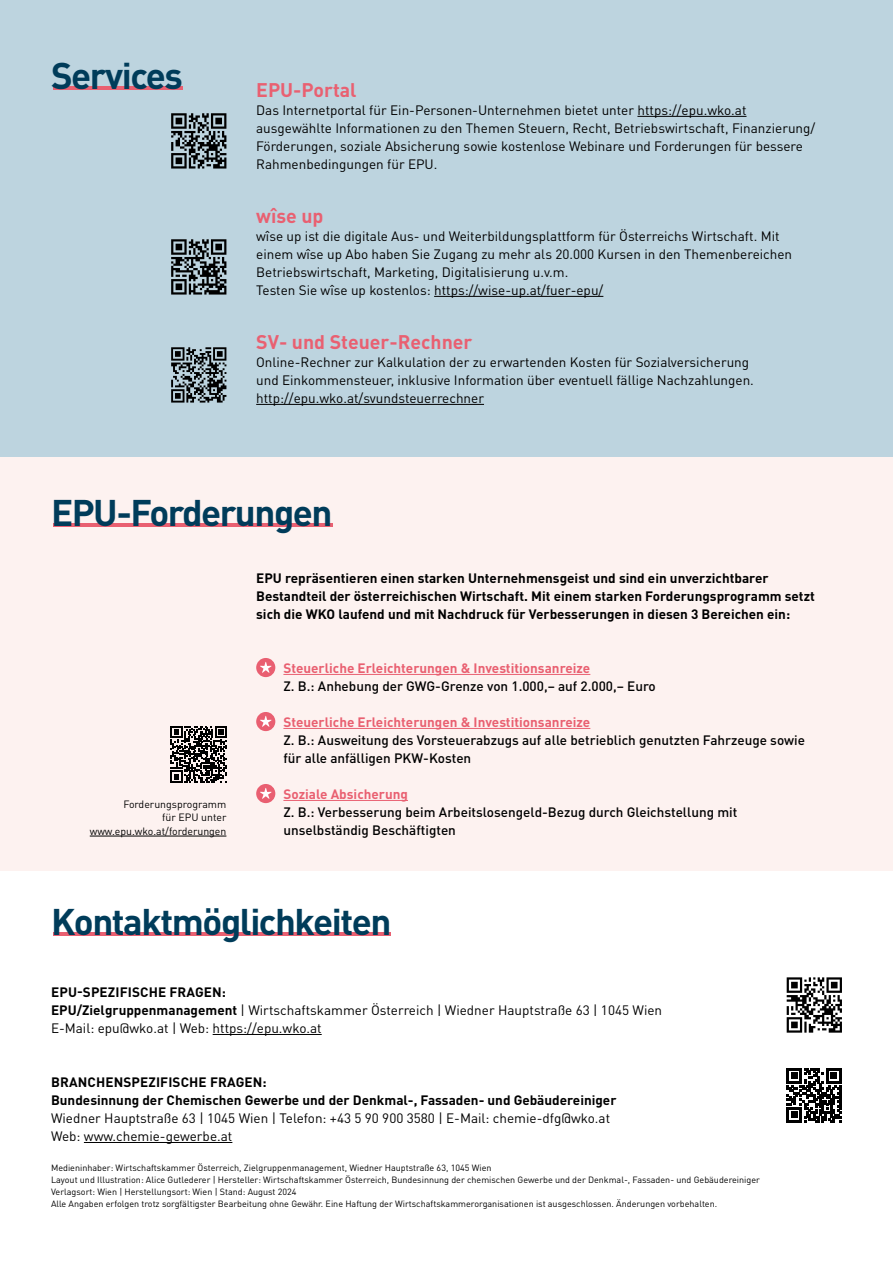
<style>
.page{position:relative;width:893px;height:1263px;background:#fff}
.page>*{position:absolute;margin:0;border:0;box-sizing:border-box;transform-origin:0 0}
.t1{font:700 36.75px "DIN Pro";letter-spacing:-.04em;color:#003c5a}
.t2{font:700 19.5px "DIN Pro";color:#e96071}
.t3{font:13.5px/18px "DIN Pro";color:#000}
.t4{font:700 13.5px/18px "DIN Pro";color:#000}
.t5{font:500 13.5px/18px "DIN Pro";color:#000}
.t6{font:700 13.5px "DIN Pro";color:#e96071}
.t7{font:10.5px/13.5px "DIN Pro";color:#000;text-align:right}
.t8{font:9px/12px "DIN Pro";color:#000}
.s1{font-weight:700}
</style>
<div class="page">
<hr style="left:53px;top:932px;width:337px;height:4px;background:#e96071">
<hr style="left:213px;top:1034px;width:109px;height:1px;background:#000">
<hr style="left:84px;top:1142px;width:148px;height:1px;background:#000">
<svg style="left:787px;top:977px;width:55px;height:56px"></svg>
<svg style="left:787px;top:1068px;width:54px;height:54px"></svg>
<div style="left:0;top:457px;width:893px;height:414px;background:#fdf2f0"></div>
<div style="left:0;top:0;width:893px;height:457px;background:#bdd4df"></div>
<hr style="left:53px;top:86px;width:129px;height:4px;background:#e96071">
<hr style="left:53px;top:523px;width:280px;height:4px;background:#e96071">
<hr style="left:637px;top:116px;width:109px;height:1px;background:#000">
<hr style="left:434px;top:296px;width:169px;height:1px;background:#000">
<hr style="left:256px;top:404px;width:228px;height:1px;background:#000">
<hr style="left:283px;top:674px;width:307px;height:1px;background:#e96071">
<hr style="left:283px;top:728px;width:307px;height:1px;background:#e96071">
<hr style="left:283px;top:800px;width:125px;height:1px;background:#e96071">
<div style="left:256px;top:658px;width:19px;height:19px;background:#e95f71;border-radius:50%"></div>
<svg style="left:260px;top:662px;width:12px;height:11px"></svg>
<div style="left:256px;top:712px;width:19px;height:19px;background:#e95f71;border-radius:50%"></div>
<svg style="left:260px;top:716px;width:12px;height:11px"></svg>
<div style="left:256px;top:784px;width:19px;height:19px;background:#e95f71;border-radius:50%"></div>
<svg style="left:260px;top:788px;width:12px;height:11px"></svg>
<hr style="left:90px;top:836px;width:136px;height:1px;background:#000">
<svg style="left:171px;top:113px;width:55px;height:56px"></svg>
<svg style="left:171px;top:239px;width:55px;height:56px"></svg>
<svg style="left:171px;top:347px;width:55px;height:56px"></svg>
<svg style="left:171px;top:726px;width:56px;height:56px"></svg>
<h1 class="t1" style="left:51px;top:51px;width:133px">Services</h1>
<h2 class="t2" style="left:256px;top:76px;width:102px">EPU-Portal</h2>
<p class="t3" style="left:256px;top:100px;width:561px">Das Internetportal für Ein-Personen-Unternehmen bietet unter https://epu.wko.at ausgewählte Informationen zu den Themen Steuern, Recht, Betriebswirtschaft, Finanzierung/ Förderungen, soziale Absicherung sowie kostenlose Webinare und Forderungen für bessere Rahmenbedingungen für EPU.</p>
<h2 class="t2" style="left:256px;top:202px;width:69px">wîse up</h2>
<p class="t3" style="left:256px;top:226px;width:537px">wîse up ist die digitale Aus- und Weiterbildungsplattform für Österreichs Wirtschaft. Mit einem wîse up Abo haben Sie Zugang zu mehr als 20.000 Kursen in den Themenbereichen Betriebswirtschaft, Marketing, Digitalisierung u.v.m.<br>Testen Sie wîse up kostenlos: https://wise-up.at/fuer-epu/</p>
<h2 class="t2" style="left:256px;top:328px;width:218px">SV- und Steuer-Rechner</h2>
<p class="t3" style="left:256px;top:352px;width:499px">Online-Rechner zur Kalkulation der zu erwartenden Kosten für Sozialversicherung und Einkommensteuer, inklusive Information über eventuell fällige Nachzahlungen. http://epu.wko.at/svundsteuerrechner</p>
<h1 class="t1" style="left:51px;top:487px;width:283px">EPU-Forderungen</h1>
<p class="t7" style="left:90px;top:797px;width:138px">Forderungsprogramm<br>für EPU unter www.epu.wko.at/forderungen</p>
<p class="t4" style="left:256px;top:568px;width:560px">EPU repräsentieren einen starken Unternehmensgeist und sind ein unverzichtbarer<br>Bestandteil der österreichischen Wirtschaft. Mit einem starken Forderungsprogramm setzt sich die WKO laufend und mit Nachdruck für Verbesserungen in diesen 3 Bereichen ein:</p>
<p class="t6" style="left:283px;top:658px;width:308px">Steuerliche Erleichterungen &amp; Investitionsanreize</p>
<p class="t5" style="left:283px;top:676px;width:374px">Z. B.: Anhebung der GWG-Grenze von 1.000,– auf 2.000,– Euro</p>
<p class="t6" style="left:283px;top:712px;width:308px">Steuerliche Erleichterungen &amp; Investitionsanreize</p>
<p class="t5" style="left:283px;top:730px;width:523px">Z. B.: Ausweitung des Vorsteuerabzugs auf alle betrieblich genutzten Fahrzeuge sowie für alle anfälligen PKW-Kosten</p>
<p class="t6" style="left:283px;top:784px;width:126px">Soziale Absicherung</p>
<p class="t5" style="left:283px;top:802px;width:455px">Z. B.: Verbesserung beim Arbeitslosengeld-Bezug durch Gleichstellung mit unselbständig Beschäftigten</p>
<h1 class="t1" style="left:51px;top:896px;width:342px">Kontaktmöglichkeiten</h1>
<p class="t3" style="left:51px;top:982px;width:613px"><span class="s1">EPU-SPEZIFISCHE FRAGEN:<br>EPU/Zielgruppenmanagement</span> | Wirtschaftskammer Österreich | Wiedner Hauptstraße 63 | 1045 Wien<br>E-Mail: epu@wko.at | Web: https://epu.wko.at</p>
<p class="t4" style="left:51px;top:1072px;width:567px">BRANCHENSPEZIFISCHE FRAGEN:<br>Bundesinnung der Chemischen Gewerbe und der Denkmal-, Fassaden- und Gebäudereiniger</p>
<p class="t3" style="left:51px;top:1108px;width:561px">Wiedner Hauptstraße 63 | 1045 Wien | Telefon: +43 5 90 900 3580 | E-Mail: chemie-dfg@wko.at<br>Web: www.chemie-gewerbe.at</p>
<p class="t8" style="left:51px;top:1161px;width:710px">Medieninhaber: Wirtschaftskammer Österreich, Zielgruppenmanagement, Wiedner Hauptstraße 63, 1045 Wien<br>Layout und Illustration: Alice Gutlederer | Hersteller: Wirtschaftskammer Österreich, Bundesinnung der chemischen Gewerbe und der Denkmal-, Fassaden- und Gebäudereiniger Verlagsort: Wien | Herstellungsort: Wien | Stand: August 2024<br>Alle Angaben erfolgen trotz sorgfältigster Bearbeitung ohne Gewähr. Eine Haftung der Wirtschaftskammerorganisationen ist ausgeschlossen. Änderungen vorbehalten.</p>
</div>
